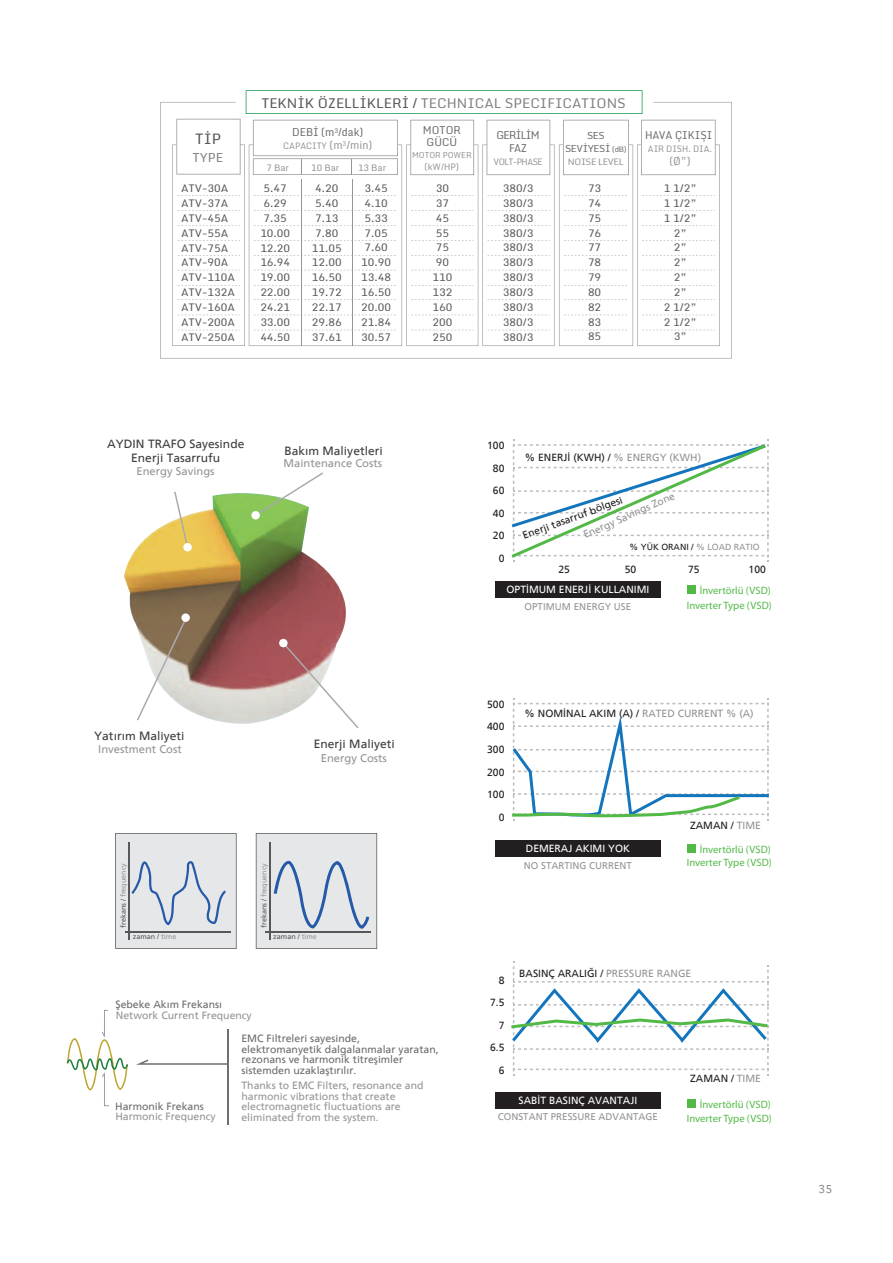
<style>
.page{position:relative;width:893px;height:1263px;background:#fff}
.page>*{position:absolute;margin:0;border:0;box-sizing:border-box;transform-origin:0 0}
.t1{font:14.55px "Monda";color:#57585a}
.t2{font:13.5px "Monda";color:#808285}
.t3{font:12.45px "Monda";color:#808285}
.t4{font:500 11.85px/13.8px "Frutiger";color:#3e3e3f;text-align:center}
.t5{font:500 11.1px "Frutiger";color:#939598}
.t6{font:10.95px "Monda";color:#6c6d70;scale:.93 1}
.t7{font:10.95px/13.2px "Monda";letter-spacing:-.06em;color:#6c6d70;text-align:center;scale:.93 1}
.t8{font:10.95px "Monda";color:#6c6d70;scale:.92 1}
.t9{font:10.95px/12px "Monda";color:#6c6d70;text-align:center;scale:.94 1}
.t10{font:10.95px "Monda";color:#939598;scale:.92 1}
.t11{font:10.65px "Myriad Pro";color:#52b947}
.t12{font:10.5px/14.9px "Monda";color:#57585a;text-align:center}
.t13{font:500 10.5px/10.5px "Frutiger";color:#939598}
.t14{font:500 10.5px/10.5px "Frutiger";color:#6c6d70}
.t15{font:10.5px "Thonburi";color:#808285}
.t16{font:500 10.35px/22.6px "Frutiger";color:#231f20;text-align:right}
.t17{font:500 10.35px "Frutiger";color:#fff}
.t18{font:500 10.35px "Frutiger";color:#939598}
.t19{font:500 9.75px "Frutiger";color:#939598}
.t20{font:9.75px/13.2px "Monda";letter-spacing:-.04em;color:#6c6d70;text-align:center}
.t21{font:9px "Monda";color:#939598;scale:.93 1}
.t22{font:9px "Monda";color:#939598}
.t23{font:9px "Monda";color:#939598;scale:.92 1}
.t24{font:9px "Monda";letter-spacing:-.06em;color:#939598;scale:.93 1}
.t25{font:9px "Monda";letter-spacing:-.04em;color:#939598}
.t26{font:9px "Monda";color:#939598;scale:.94 1}
.t27{font:500 8.85px "Frutiger";color:#231f20}
.t28{font:8.25px "Monda";color:#939598;scale:.94 1}
.t29{font:500 7.2px "Frutiger";color:#939598}
.t30{font:500 7.2px "Frutiger";color:#57585a}
.s1{color:#57585a}
.s2{font-size:10.95px}
.s3{font-size:7.5px}
.s4{color:#939598}
</style>
<div class="page">
<svg style="left:115px;top:833px;width:122px;height:116px;background:#d5d9de"></svg>
<svg style="left:256px;top:833px;width:121px;height:116px;background:#d3d7de"></svg>
<img style="left:124px;top:493px;width:222px;height:231px">
<svg style="left:137px;top:621px;width:48px;height:99px"></svg>
<svg style="left:283px;top:643px;width:76px;height:85px"></svg>
<svg style="left:255px;top:472px;width:68px;height:44px"></svg>
<svg style="left:174px;top:492px;width:14px;height:55px"></svg>
<div style="left:251px;top:511px;width:9px;height:8px;background:#fff;border-radius:50%"></div>
<div style="left:183px;top:543px;width:9px;height:8px;background:#fff;border-radius:50%"></div>
<div style="left:181px;top:613px;width:9px;height:9px;background:#fff;border-radius:50%"></div>
<div style="left:279px;top:639px;width:9px;height:8px;background:#fff;border-radius:50%"></div>
<svg style="left:67px;top:1010px;width:61px;height:96px"></svg>
<hr style="left:228px;top:1029px;width:1px;height:95px;background:#6d6e71">
<svg style="left:136px;top:1059px;width:92px;height:6px"></svg>
<div style="left:687px;top:1099px;width:8px;height:8px;background:#52b947"></div>
<div style="left:495px;top:1092px;width:165px;height:16px;background:#231f20"></div>
<svg style="left:511px;top:962px;width:258px;height:114px"></svg>
<div style="left:687px;top:844px;width:8px;height:8px;background:#52b947"></div>
<div style="left:495px;top:840px;width:165px;height:16px;background:#231f20"></div>
<svg style="left:512px;top:698px;width:257px;height:123px"></svg>
<div style="left:687px;top:586px;width:8px;height:8px;background:#52b947"></div>
<div style="left:495px;top:581px;width:165px;height:17px;background:#231f20"></div>
<svg style="left:512px;top:439px;width:257px;height:123px"></svg>
<svg style="left:172px;top:90px;width:548px;height:256px"></svg>
<h1 class="t1" style="left:195px;top:129px;width:27px">TİP</h1>
<p class="t3" style="left:193px;top:149px;width:33px">TYPE</p>
<p class="t2" style="left:261px;top:94px;width:366px"><span class="s1">TEKNİK ÖZELLİKLERİ /</span> TECHNICAL SPECIFICATIONS</p>
<p class="t9" style="left:423px;top:124px;width:42px">MOTOR<br>GÜCÜ</p>
<p class="t28" style="left:412px;top:149px;width:65px">MOTOR POWER</p>
<p class="t6" style="left:292px;top:125px;width:78px">DEBİ (m<sup>3</sup>/dak)</p>
<p class="t21" style="left:283px;top:140px;width:97px">CAPACITY <span class="s2">(m</span><sup>3</sup><span class="s2">/min)</span></p>
<p class="t7" style="left:496px;top:129px;width:48px">GERİLİM<br>FAZ</p>
<p class="t24" style="left:494px;top:156px;width:54px">VOLT-PHASE</p>
<p class="t22" style="left:266px;top:162px;width:24px">7 Bar</p>
<p class="t22" style="left:311px;top:162px;width:30px">10 Bar</p>
<p class="t22" style="left:358px;top:162px;width:30px">13 Bar</p>
<p class="t26" style="left:425px;top:160px;width:38px">(kW/HP)</p>
<p class="t20" style="left:565px;top:129px;width:63px">SES<br>SEVİYESİ <span class="s3">(dB)</span></p>
<p class="t25" style="left:568px;top:156px;width:57px">NOISE LEVEL</p>
<p class="t8" style="left:645px;top:128px;width:75px">HAVA ÇIKIŞI</p>
<p class="t23" style="left:648px;top:143px;width:71px">AIR DISH. DIA.</p>
<p class="t10" style="left:669px;top:154px;width:24px">(Ø”)</p>
<p class="t12" style="left:181px;top:181px;width:55px;text-align:left">ATV-30A<br>ATV-37A<br>ATV-45A<br>ATV-55A<br>ATV-75A<br>ATV-90A<br>ATV-110A<br>ATV-132A<br>ATV-160A<br>ATV-200A<br>ATV-250A</p>
<p class="t12" style="left:260px;top:181px;width:31px">5.47<br>6.29<br>7.35<br>10.00<br>12.20<br>16.94<br>19.00<br>22.00<br>24.21<br>33.00<br>44.50</p>
<p class="t12" style="left:312px;top:181px;width:31px">4.20<br>5.40<br>7.13<br>7.80<br>11.05<br>12.00<br>16.50<br>19.72<br>22.17<br>29.86<br>37.61</p>
<p class="t12" style="left:361px;top:181px;width:31px">3.45<br>4.10<br>5.33<br>7.05<br>7.60<br>10.90<br>13.48<br>16.50<br>20.00<br>21.84<br>30.57</p>
<p class="t12" style="left:433px;top:181px;width:21px">30<br>37<br>45<br>55<br>75<br>90<br>110<br>132<br>160<br>200<br>250</p>
<p class="t12" style="left:503px;top:181px;width:32px;text-align:justify">380/3<br>380/3<br>380/3<br>380/3<br>380/3<br>380/3<br>380/3<br>380/3<br>380/3<br>380/3<br>380/3</p>
<p class="t12" style="left:588px;top:181px;width:15px;text-align:justify">73<br>74<br>75<br>76<br>77<br>78<br>79<br>80<br>82<br>83<br>85</p>
<p class="t12" style="left:664px;top:181px;width:34px">1 1/2”<br>1 1/2”<br>1 1/2”<br>2”<br>2”<br>2”<br>2”<br>2”<br>2 1/2”<br>2 1/2”<br>3”</p>
<p class="t4" style="left:107px;top:437px;width:139px">AYDIN TRAFO Sayesinde<br>Enerji Tasarrufu</p>
<p class="t5" style="left:137px;top:465px;width:80px">Energy Savings</p>
<p class="t4" style="left:284px;top:444px;width:100px">Bakım Maliyetleri</p>
<p class="t5" style="left:284px;top:456px;width:100px">Maintenance Costs</p>
<p class="t4" style="left:94px;top:729px;width:92px">Yatırım Maliyeti</p>
<p class="t5" style="left:98px;top:743px;width:85px">Investment Cost</p>
<p class="t29" style="left:119px;top:928px;width:66px;rotate:-90deg"><span class="s1">frekans /</span> frequency</p>
<p class="t29" style="left:260px;top:928px;width:66px;rotate:-90deg"><span class="s1">frekans /</span> frequency</p>
<p class="t4" style="left:314px;top:737px;width:82px">Enerji Maliyeti</p>
<p class="t5" style="left:321px;top:751px;width:68px">Energy Costs</p>
<p class="t30" style="left:133px;top:932px;width:45px">zaman / <span class="s4">time</span></p>
<p class="t30" style="left:273px;top:932px;width:45px">zaman / <span class="s4">time</span></p>
<p class="t14" style="left:115px;top:999px;width:108px">Şebeke Akım Frekansı</p>
<p class="t13" style="left:116px;top:1010px;width:137px">Network Current Frequency</p>
<p class="t14" style="left:115px;top:1101px;width:90px">Harmonik Frekans</p>
<p class="t13" style="left:115px;top:1111px;width:102px">Harmonic Frequency</p>
<p class="t14" style="left:241px;top:1033px;width:199px">EMC Filtreleri sayesinde, elektromanyetik dalgalanmalar yaratan, rezonans ve harmonik titreşimler sistemden uzaklaştırılır.</p>
<p class="t13" style="left:241px;top:1080px;width:184px">Thanks to EMC Filters, resonance and harmonic vibrations that create electromagnetic fluctuations are eliminated from the system.</p>
<p class="t16" style="left:487px;top:434px;width:19px">100<br>80<br>60<br>40<br>20<br>0</p>
<p class="t16" style="left:525px;top:446px;width:178px">% ENERJİ (KWH) / <span class="s4">% ENERGY (KWH)</span></p>
<p class="t18" style="left:581px;top:530px;width:101px;rotate:-24deg">Energy Savings Zone</p>
<p class="t16" style="left:519px;top:525px;width:107px;rotate:-20deg">Enerji tasarruf bölgesi</p>
<p class="t27" style="left:630px;top:541px;width:132px">% YÜK ORANI / <span class="s4">% LOAD RATIO</span></p>
<p class="t16" style="left:558px;top:558px;width:13px">25</p>
<p class="t16" style="left:625px;top:558px;width:13px">50</p>
<p class="t16" style="left:688px;top:558px;width:13px">75</p>
<p class="t16" style="left:749px;top:558px;width:19px">100</p>
<p class="t17" style="left:507px;top:584px;width:144px">OPTİMUM ENERJİ KULLANIMI</p>
<p class="t11" style="left:700px;top:584px;width:72px">İnvertörlü (VSD)</p>
<p class="t19" style="left:525px;top:601px;width:108px">OPTIMUM ENERGY USE</p>
<p class="t11" style="left:687px;top:598px;width:87px">Inverter Type (VSD)</p>
<p class="t16" style="left:487px;top:693px;width:19px">500<br>400<br>300<br>200<br>100<br>0</p>
<p class="t16" style="left:525px;top:701px;width:231px">% NOMİNAL AKIM (A) / <span class="s4">RATED CURRENT % (A)</span></p>
<p class="t17" style="left:526px;top:842px;width:106px">DEMERAJ AKIMI YOK</p>
<p class="t16" style="left:690px;top:814px;width:72px">ZAMAN / <span class="s4">TIME</span></p>
<p class="t11" style="left:700px;top:843px;width:72px">İnvertörlü (VSD)</p>
<p class="t19" style="left:524px;top:860px;width:110px">NO STARTING CURRENT</p>
<p class="t11" style="left:687px;top:856px;width:87px">Inverter Type (VSD)</p>
<p class="t16" style="left:490px;top:968px;width:16px">8<br>7.5<br>7<br>6.5<br>6</p>
<p class="t16" style="left:519px;top:961px;width:174px">BASINÇ ARALIĞI / <span class="s4">PRESSURE RANGE</span></p>
<p class="t17" style="left:519px;top:1094px;width:120px">SABİT BASINÇ AVANTAJI</p>
<p class="t16" style="left:690px;top:1067px;width:72px">ZAMAN / <span class="s4">TIME</span></p>
<p class="t11" style="left:700px;top:1098px;width:72px">İnvertörlü (VSD)</p>
<p class="t19" style="left:498px;top:1111px;width:162px">CONSTANT PRESSURE ADVANTAGE</p>
<p class="t11" style="left:687px;top:1112px;width:87px">Inverter Type (VSD)</p>
<p class="t15" style="left:818px;top:1180px;width:15px">35</p>
</div>
